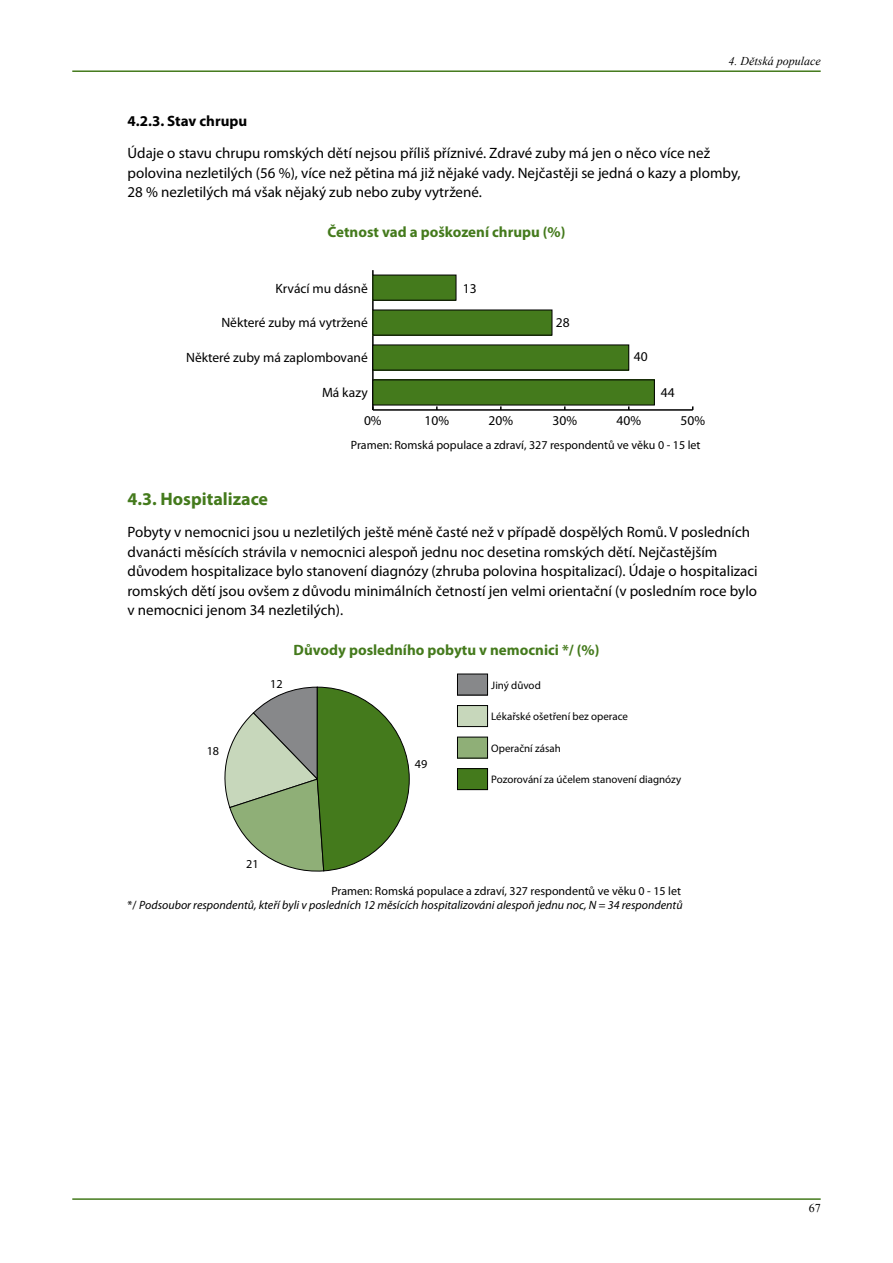
<style>
.page{position:relative;width:893px;height:1263px;background:#fff}
.page>*{position:absolute;margin:0;border:0;box-sizing:border-box;transform-origin:0 0}
.t1{font:700 18px "Myriad Pro";color:#447a1c}
.t2{font:15px/19.5px "Myriad Pro";color:#000}
.t3{font:700 15px "Myriad Pro";color:#447a1c}
.t4{font:700 15px "Myriad Pro";color:#000}
.t5{font:13.5px "Myriad Pro";color:#000}
.t6{font:12.15px "Myriad Pro";color:#000}
.t7{font:italic 12px/14.4px "Myriad Pro";color:#000;text-align:right}
.t8{font:12px "Myriad Pro";color:#000}
.t9{font:italic 12px "Times New Roman";color:#000}
.t10{font:12px "Times New Roman";color:#000}
.t11{font:10.95px "Myriad Pro";color:#000}
.s1{font-style:normal}
</style>
<div class="page">
<hr style="left:72px;top:70px;width:749px;height:2px;background:#447a1c">
<hr style="left:72px;top:1198px;width:749px;height:2px;background:#447a1c">
<hr style="left:373px;top:409px;width:320px;height:2px;background:#000">
<hr style="left:372px;top:270px;width:2px;height:140px;background:#000">
<div style="left:373px;top:275px;width:83px;height:25px;background:#447a1c"></div>
<div style="left:372px;top:275px;width:84px;height:26px;border:1px solid #000"></div>
<div style="left:373px;top:310px;width:179px;height:25px;background:#447a1c"></div>
<div style="left:373px;top:345px;width:256px;height:25px;background:#447a1c"></div>
<div style="left:373px;top:380px;width:281px;height:25px;background:#447a1c"></div>
<div style="left:372px;top:379px;width:283px;height:26px;border:1px solid #000"></div>
<div style="left:457px;top:674px;width:31px;height:21px;background:#87888a"></div>
<div style="left:457px;top:674px;width:31px;height:21px;border:1px solid #000"></div>
<div style="left:457px;top:705px;width:31px;height:21px;background:#c7d7bb"></div>
<div style="left:457px;top:705px;width:31px;height:22px;border:1px solid #000"></div>
<div style="left:457px;top:737px;width:31px;height:21px;background:#8faf77"></div>
<div style="left:457px;top:737px;width:31px;height:21px;border:1px solid #000"></div>
<div style="left:457px;top:769px;width:31px;height:21px;background:#447a1c"></div>
<div style="left:457px;top:768px;width:31px;height:22px;border:1px solid #000"></div>
<svg style="left:224px;top:686px;width:186px;height:186px"></svg>
<p class="t9" style="left:728px;top:53px;width:94px">4. Dětská populace</p>
<p class="t4" style="left:128px;top:111px;width:121px">4.2.3. Stav chrupu</p>
<p class="t2" style="left:128px;top:143px;width:614px">Údaje o stavu chrupu romských dětí nejsou příliš příznivé. Zdravé zuby má jen o něco více než polovina nezletilých (56 %), více než pětina má již nějaké vady. Nejčastěji se jedná o kazy a plomby,<br>28 % nezletilých má však nějaký zub nebo zuby vytržené.</p>
<p class="t3" style="left:327px;top:222px;width:239px">Četnost vad a poškození chrupu (%)</p>
<p class="t5" style="left:275px;top:280px;width:94px">Krvácí mu dásně</p>
<p class="t5" style="left:463px;top:280px;width:15px">13</p>
<p class="t5" style="left:221px;top:315px;width:148px">Některé zuby má vytržené</p>
<p class="t5" style="left:556px;top:314px;width:15px">28</p>
<p class="t5" style="left:186px;top:350px;width:183px">Některé zuby má zaplombované</p>
<p class="t5" style="left:634px;top:348px;width:15px">40</p>
<p class="t5" style="left:322px;top:384px;width:47px">Má kazy</p>
<p class="t5" style="left:661px;top:384px;width:15px">44</p>
<p class="t5" style="left:364px;top:412px;width:19px">0%</p>
<p class="t5" style="left:425px;top:412px;width:26px">10%</p>
<p class="t5" style="left:489px;top:412px;width:26px">20%</p>
<p class="t5" style="left:552px;top:412px;width:26px">30%</p>
<p class="t5" style="left:616px;top:412px;width:26px">40%</p>
<p class="t5" style="left:680px;top:412px;width:26px">50%</p>
<p class="t8" style="left:351px;top:438px;width:351px">Pramen: Romská populace a zdraví, 327 respondentů ve věku 0 - 15 let</p>
<p class="t1" style="left:128px;top:487px;width:142px">4.3. Hospitalizace</p>
<p class="t2" style="left:128px;top:522px;width:632px">Pobyty v nemocnici jsou u nezletilých ještě méně časté než v případě dospělých Romů. V posledních dvanácti měsících strávila v nemocnici alespoň jednu noc desetina romských dětí. Nejčastějším důvodem hospitalizace bylo stanovení diagnózy (zhruba polovina hospitalizací). Údaje o hospitalizaci romských dětí jsou ovšem z důvodu minimálních četností jen velmi orientační (v posledním roce bylo v nemocnici jenom 34 nezletilých).</p>
<p class="t3" style="left:293px;top:640px;width:307px">Důvody posledního pobytu v nemocnici */ (%)</p>
<p class="t11" style="left:491px;top:678px;width:51px">Jiný důvod</p>
<p class="t11" style="left:491px;top:710px;width:138px">Lékařské ošetření bez operace</p>
<p class="t11" style="left:491px;top:741px;width:71px">Operační zásah</p>
<p class="t11" style="left:491px;top:773px;width:191px">Pozorování za účelem stanovení diagnózy</p>
<p class="t6" style="left:270px;top:676px;width:14px">12</p>
<p class="t6" style="left:207px;top:744px;width:14px">18</p>
<p class="t6" style="left:415px;top:756px;width:14px">49</p>
<p class="t6" style="left:246px;top:856px;width:14px">21</p>
<p class="t7" style="left:128px;top:883px;width:557px"><span class="s1">Pramen: Romská populace a zdraví, 327 respondentů ve věku 0 - 15 let<br>*/</span> Podsoubor respondentů, kteří byli v posledních 12 měsících hospitalizováni alespoň jednu noc, N = 34 respondentů</p>
<p class="t10" style="left:809px;top:1200px;width:13px">67</p>
</div>
